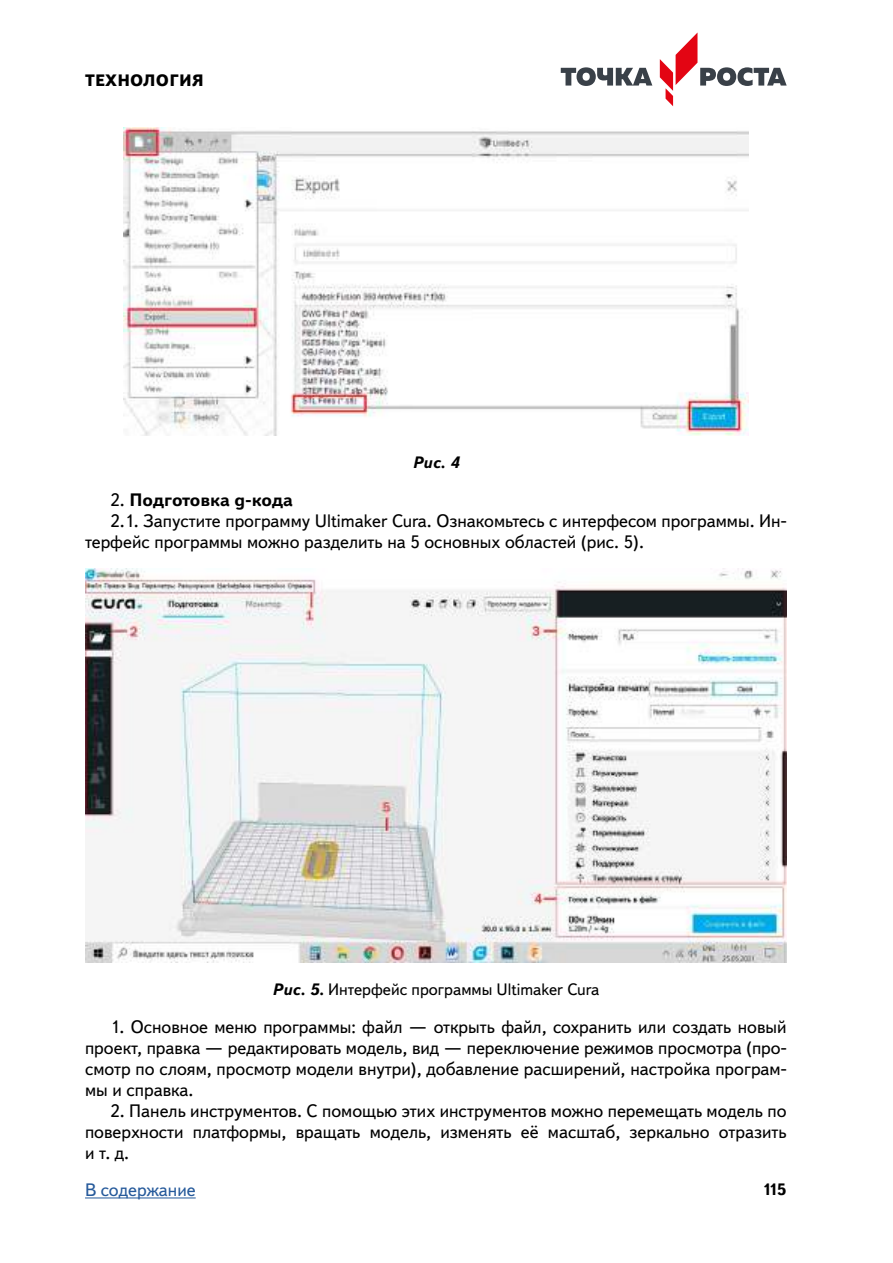
<style>
.page{position:relative;width:893px;height:1263px;background:#fff}
.page>*{position:absolute;margin:0;border:0;box-sizing:border-box;transform-origin:0 0}
.t1{font:18px/21px "Textbook New";color:#000;text-align:justify}
.t2{font:700 18px "Textbook New";color:#000}
.t3{font:18px "Textbook New";color:#265a9b}
.t4{font:16.5px "Textbook New";color:#000}
.t5{font:800 16.5px "Textbook New";letter-spacing:.01em;color:#000}
.t6{font:italic 700 16.5px "Textbook New";color:#000}
.t7{font:700 16.5px "Textbook New";color:#000}
.s1{font-weight:400}
.s2{font-weight:700;font-style:italic}
</style>
<div class="page">
<svg style="left:561px;top:67px;width:91px;height:19px"></svg>
<svg style="left:660px;top:32px;width:127px;height:74px"></svg>
<hr style="left:85px;top:1197px;width:111px;height:1px;background:#265a9b">
<img style="left:124px;top:128px;width:624px;height:307px">
<img style="left:85px;top:568px;width:701px;height:395px">
<p class="t5" style="left:85px;top:70px;width:120px">ТЕХНОЛОГИЯ</p>
<p class="t6" style="left:412px;top:452px;width:48px">Рис. 4</p>
<p class="t2" style="left:111px;top:488px;width:184px"><span class="s1">2.</span> Подготовка g-кода</p>
<p class="t1" style="left:111px;top:510px;width:678px">2.1. Запустите программу Ultimaker Cura. Ознакомьтесь с интерфесом программы. Ин-</p>
<p class="t1" style="left:85px;top:531px;width:558px">терфейс программы можно разделить на 5 основных областей (рис. 5).</p>
<p class="t4" style="left:272px;top:979px;width:329px"><span class="s2">Рис. 5.</span> Интерфейс программы Ultimaker Cura</p>
<p class="t1" style="left:85px;top:1016px;width:703px;text-indent:26px">1. Основное меню программы: файл — открыть файл, сохранить или создать новый проект, правка — редактировать модель, вид — переключение режимов просмотра (про&shy;смотр по слоям, просмотр модели внутри), добавление расширений, настройка програм&shy;мы и справка.</p>
<p class="t1" style="left:85px;top:1100px;width:703px;text-indent:26px">2. Панель инструментов. С помощью этих инструментов можно перемещать модель по поверхности платформы, вращать модель, изменять её масштаб, зеркально отразить и т. д.</p>
<p class="t3" style="left:85px;top:1179px;width:112px">В содержание</p>
<p class="t7" style="left:762px;top:1179px;width:26px">115</p>
</div>
